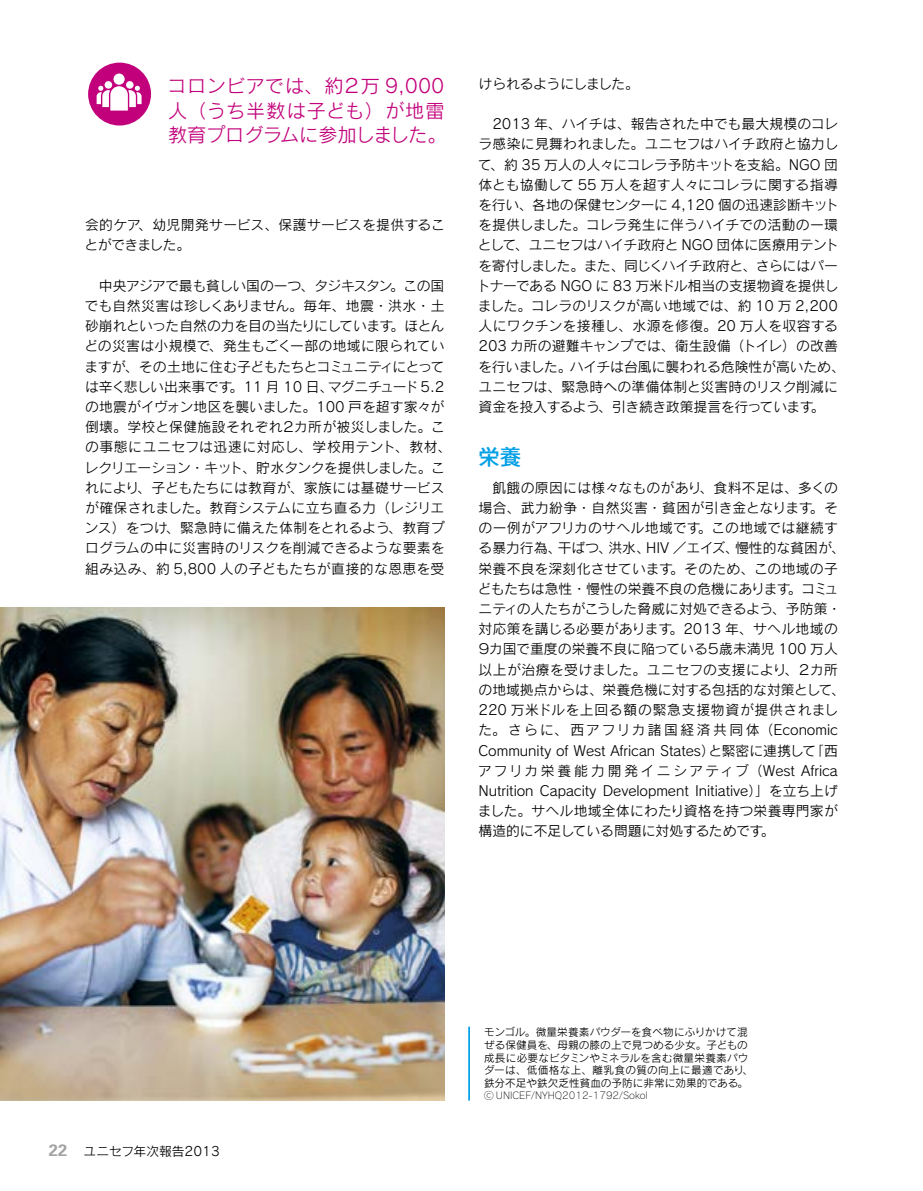
<style>
.page{position:relative;width:923px;height:1191px;background:#fff}
.page>*{position:absolute;margin:0;border:0;box-sizing:border-box;transform-origin:0 0}
.t1{font:500 21.3px "Gothic MB101 Pro";color:#009fe6}
.t2{font:19.2px/24.5px "Rodin Pro M";color:#c2007b;text-align:justify}
.t3{font:13.8px/20.2px "Rodin Pro M";color:#000}
.t4{font:13.8px "Rodin Pro M";letter-spacing:-.035em;color:#000}
.t5{font:12.75px "Rodin Pro M";color:#000}
.t6{font:10.65px/12.8px "Rodin Pro M";letter-spacing:.005em;color:#000}
.t7{font:9.6px "Rodin Pro L";color:#000}
.s1{font-family:"Univers";font-weight:700;font-size:16.5px;color:#a3a3a3}
</style>
<div class="page">
<img style="left:0;top:607px;width:444px;height:493px">
<svg style="left:87px;top:61px;width:66px;height:66px;background:#c91f8b"></svg>
<div style="left:85px;top:60px;width:69px;height:69px;border:3px solid #fff;border-radius:50%"></div>
<svg style="left:97px;top:74px;width:45px;height:37px"></svg>
<hr style="left:468px;top:1026px;width:2px;height:74px;background:#009fe6">
<h2 class="t2" style="left:167px;top:73px;width:281px">コロンビアでは、約２万 9,000人（うち半数は子ども）が地雷教育プログラムに参加しました。</h2>
<p class="t3" style="left:84px;top:214px;width:362px">会的ケア、幼児開発サービス、保護サービスを提供することができました。</p>
<p class="t3" style="left:84px;top:275px;width:368px;text-align:center">中央アジアで最も貧しい国の一つ、タジキスタン。この国<br>でも自然災害は珍しくありません。毎年、地震・洪水・土砂崩れといった自然の力を目の当たりにしています。ほとんどの災害は小規模で、発生もごく一部の地域に限られていますが、その土地に住む子どもたちとコミュニティにとっては辛く悲しい出来事です。11 月 10 日、マグニチュード 5.2の地震がイヴォン地区を襲いました。100 戸を超す家々が倒壊。学校と保健施設それぞれ２カ所が被災しました。この事態にユニセフは迅速に対応し、学校用テント、教材、レクリエーション・キット、貯水タンクを提供しました。これにより、子どもたちには教育が、家族には基礎サービスが確保されました。教育システムに立ち直る力（レジリエンス）をつけ、緊急時に備えた体制をとれるよう、教育プログラムの中に災害時のリスクを削減できるような要素を組み込み、約 5,800 人の子どもたちが直接的な恩恵を受</p>
<p class="t4" style="left:478px;top:75px;width:162px">けられるようにしました。</p>
<p class="t3" style="left:476px;top:113px;width:370px;text-indent:16px">2013 年、ハイチは、報告された中でも最大規模のコレラ感染に見舞われました。ユニセフはハイチ政府と協力して、約 35 万人の人々にコレラ予防キットを支給。NGO 団体とも協働して 55 万人を超す人々にコレラに関する指導を行い、各地の保健センターに 4,120 個の迅速診断キットを提供しました。コレラ発生に伴うハイチでの活動の一環として、ユニセフはハイチ政府と NGO 団体に医療用テントを寄付しました。また、同じくハイチ政府と、さらにはパートナーである NGO に 83 万米ドル相当の支援物資を提供しました。コレラのリスクが高い地域では、約 10 万 2,200人にワクチンを接種し、水源を修復。20 万人を収容する<br>203 カ所の避難キャンプでは、衛生設備（トイレ）の改善を行いました。ハイチは台風に襲われる危険性が高いため、ユニセフは、緊急時への準備体制と災害時のリスク削減に資金を投入するよう、引き続き政策提言を行っています。</p>
<h1 class="t1" style="left:478px;top:439px;width:44px">栄養</h1>
<p class="t3" style="left:477px;top:477px;width:369px;text-indent:15px">飢餓の原因には様々なものがあり、食料不足は、多くの場合、武力紛争・自然災害・貧困が引き金となります。その一例がアフリカのサヘル地域です。この地域では継続する暴力行為、干ばつ、洪水、HIV ／エイズ、慢性的な貧困が、栄養不良を深刻化させています。そのため、この地域の子どもたちは急性・慢性の栄養不良の危機にあります。コミュニティの人たちがこうした脅威に対処できるよう、予防策・対応策を講じる必要があります。2013 年、サヘル地域の９カ国で重度の栄養不良に陥っている５歳未満児 100 万人以上が治療を受けました。ユニセフの支援により、２カ所の地域拠点からは、栄養危機に対する包括的な対策として、220 万米ドルを上回る額の緊急支援物資が提供されました。さらに、西アフリカ諸国経済共同体（Economic Community of West African States）と緊密に連携して「西アフリカ栄養能力開発イニシアティブ（West Africa Nutrition Capacity Development Initiative）」を立ち上げました。サヘル地域全体にわたり資格を持つ栄養専門家が構造的に不足している問題に対処するためです。</p>
<p class="t5" style="left:49px;top:1143px;width:172px"><span class="s1">22</span> ユニセフ年次報告2013</p>
<p class="t6" style="left:484px;top:1025px;width:270px">モンゴル。微量栄養素パウダーを食べ物にふりかけて混ぜる保健員を、母親の膝の上で見つめる少女。子どもの成長に必要なビタミンやミネラルを含む微量栄養素パウダーは、低価格な上、離乳食の質の向上に最適であり、鉄分不足や鉄欠乏性貧血の予防に非常に効果的である。</p>
<p class="t7" style="left:484px;top:1089px;width:165px">ⓒ UNICEF/NYHQ2012-1792/Sokol</p>
</div>
